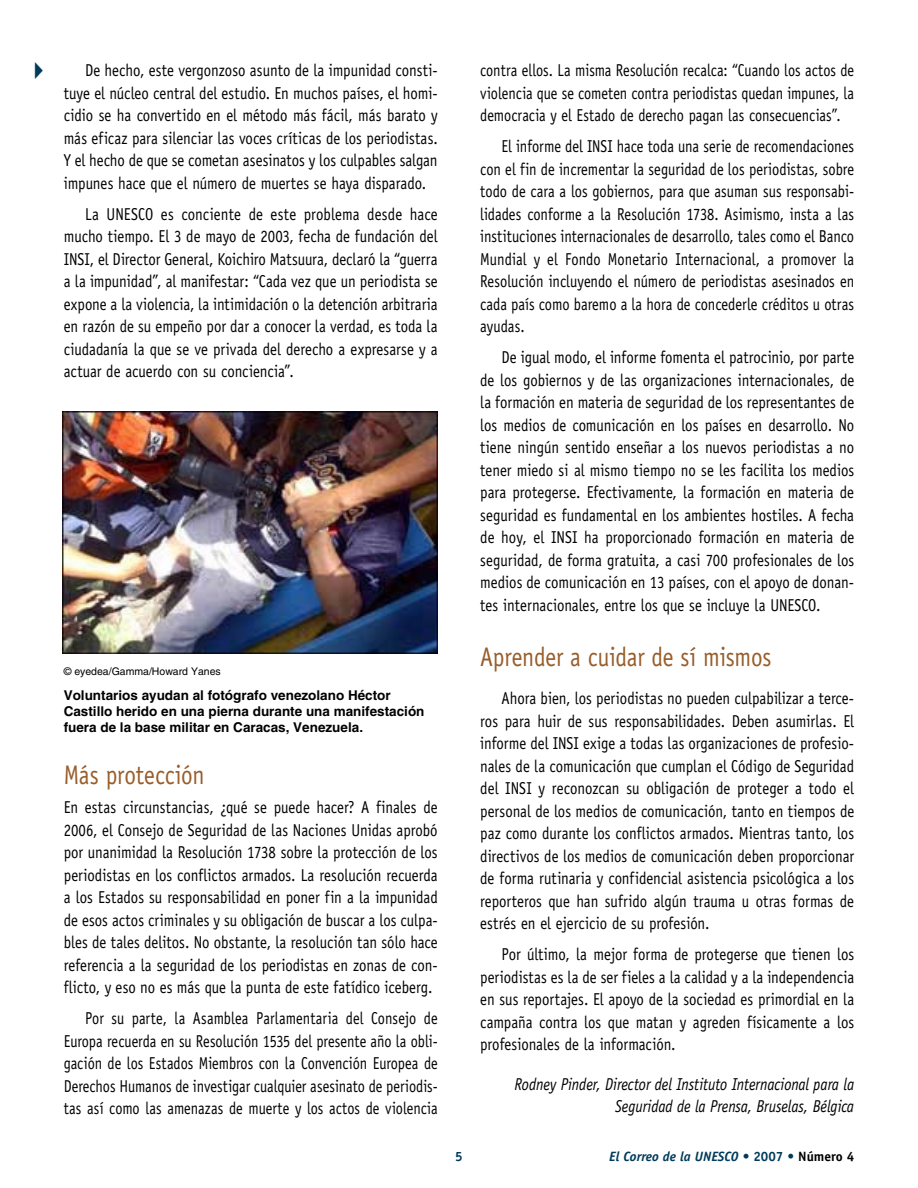
<style>
.page{position:relative;width:918px;height:1188px;background:#fff}
.page>*{position:absolute;margin:0;border:0;box-sizing:border-box;transform-origin:0 0}
.t1{font:27px "Officina Sans Std";letter-spacing:-.01em;color:#985d2a;scale:.86 1}
.t2{font:17.25px/22.5px "Officina Sans Std";color:#000;text-align:justify;scale:.86 1}
.t3{font:17.25px/22.5px "Officina Sans Std";color:#000;text-align:justify;scale:.84 1}
.t4{font:17.25px/22.5px "Officina Sans Std";color:#000;text-align:justify;scale:.83 1}
.t5{font:italic 17.25px/22.5px "Officina Sans Std";letter-spacing:-.005em;color:#000;text-align:right;scale:.86 1}
.t6{font:700 13.5px/16.2px "Helvetica LT Std";color:#000}
.t7{font:italic 700 13.5px "Officina Sans Std";color:#003b5a}
.t8{font:10.5px "Helvetica LT Std";color:#000}
.s1{font-style:normal}
.s2{font-style:normal;color:#000}
</style>
<div class="page">
<img style="left:63px;top:412px;width:375px;height:241px">
<p class="t2" style="left:64px;top:59px;width:436px;text-indent:21px">De hecho, este vergonzoso asunto de la impunidad consti&shy;tuye el núcleo central del estudio. En muchos países, el homi&shy;cidio se ha convertido en el método más fácil, más barato y más eficaz para silenciar las voces críticas de los periodistas.<br>Y el hecho de que se cometan asesinatos y los culpables salgan impunes hace que el número de muertes se haya disparado.</p>
<p class="t2" style="left:64px;top:203px;width:436px;text-indent:21px">La UNESCO es conciente de este problema desde hace mucho tiempo. El 3 de mayo de 2003, fecha de fundación del INSI, el Director General, Koichiro Matsuura, declaró la “guerra a la impunidad”, al manifestar: “Cada vez que un periodista se expone a la violencia, la intimidación o la detención arbitraria en razón de su empeño por dar a conocer la verdad, es toda la ciudadanía la que se ve privada del derecho a expresarse y a actuar de acuerdo con su conciencia”.</p>
<p class="t8" style="left:64px;top:666px;width:159px">© eyedea/Gamma/Howard Yanes</p>
<p class="t6" style="left:64px;top:687px;width:362px">Voluntarios ayudan al fotógrafo venezolano Héctor<br>Castillo herido en una pierna durante una manifestación fuera de la base militar en Caracas, Venezuela.</p>
<h1 class="t1" style="left:64px;top:759px;width:165px">Más protección</h1>
<p class="t2" style="left:64px;top:796px;width:436px">En estas circunstancias, ¿qué se puede hacer? A finales de 2006, el Consejo de Seguridad de las Naciones Unidas aprobó por unanimidad la Resolución 1738 sobre la protección de los periodistas en los conflictos armados. La resolución recuerda a los Estados su responsabilidad en poner fin a la impunidad de esos actos criminales y su obligación de buscar a los culpa&shy;bles de tales delitos. No obstante, la resolución tan sólo hace referencia a la seguridad de los periodistas en zonas de con&shy;flicto, y eso no es más que la punta de este fatídico iceberg.</p>
<p class="t4" style="left:64px;top:1007px;width:452px;text-indent:21px">Por su parte, la Asamblea Parlamentaria del Consejo de Europa recuerda en su Resolución 1535 del presente año la obli&shy;gación de los Estados Miembros con la Convención Europea de Derechos Humanos de investigar cualquier asesinato de periodis&shy;tas así como las amenazas de muerte y los actos de violencia</p>
<p class="t4" style="left:480px;top:59px;width:452px">contra ellos. La misma Resolución recalca: “Cuando los actos de violencia que se cometen contra periodistas quedan impunes, la democracia y el Estado de derecho pagan las consecuencias”.</p>
<p class="t3" style="left:480px;top:135px;width:447px;text-indent:21px">El informe del INSI hace toda una serie de recomendaciones con el fin de incrementar la seguridad de los periodistas, sobre todo de cara a los gobiernos, para que asuman sus responsabi&shy;lidades conforme a la Resolución 1738. Asimismo, insta a las instituciones internacionales de desarrollo, tales como el Banco Mundial y el Fondo Monetario Internacional, a promover la Resolución incluyendo el número de periodistas asesinados en cada país como baremo a la hora de concederle créditos u otras ayudas.</p>
<p class="t2" style="left:480px;top:346px;width:436px;text-indent:21px">De igual modo, el informe fomenta el patrocinio, por parte de los gobiernos y de las organizaciones internacionales, de la formación en materia de seguridad de los representantes de los medios de comunicación en los países en desarrollo. No tiene ningún sentido enseñar a los nuevos periodistas a no tener miedo si al mismo tiempo no se les facilita los medios para protegerse. Efectivamente, la formación en materia de seguridad es fundamental en los ambientes hostiles. A fecha de hoy, el INSI ha proporcionado formación en materia de seguridad, de forma gratuita, a casi 700 profesionales de los medios de comunicación en 13 países, con el apoyo de donan&shy;tes internacionales, entre los que se incluye la UNESCO.</p>
<h1 class="t1" style="left:480px;top:641px;width:340px">Aprender a cuidar de sí mismos</h1>
<p class="t2" style="left:480px;top:687px;width:436px;text-indent:21px">Ahora bien, los periodistas no pueden culpabilizar a terce&shy;ros para huir de sus responsabilidades. Deben asumirlas. El informe del INSI exige a todas las organizaciones de profesio&shy;nales de la comunicación que cumplan el Código de Seguridad del INSI y reconozcan su obligación de proteger a todo el personal de los medios de comunicación, tanto en tiempos de paz como durante los conflictos armados. Mientras tanto, los directivos de los medios de comunicación deben proporcionar de forma rutinaria y confidencial asistencia psicológica a los reporteros que han sufrido algún trauma u otras formas de estrés en el ejercicio de su profesión.</p>
<p class="t2" style="left:480px;top:943px;width:436px;text-indent:21px">Por último, la mejor forma de protegerse que tienen los periodistas es la de ser fieles a la calidad y a la independencia en sus reportajes. El apoyo de la sociedad es primordial en la campaña contra los que matan y agreden físicamente a los profesionales de la información.</p>
<p class="t5" style="left:515px;top:1073px;width:396px">Rodney Pinder, Director del Instituto Internacional para la<br>Seguridad de la Prensa, Bruselas, Bélgica</p>
<p class="t7" style="left:609px;top:1148px;width:247px">El Correo de la UNESCO <span class="s1">• 2007 •</span> <span class="s2">Número 4</span></p>
</div>
